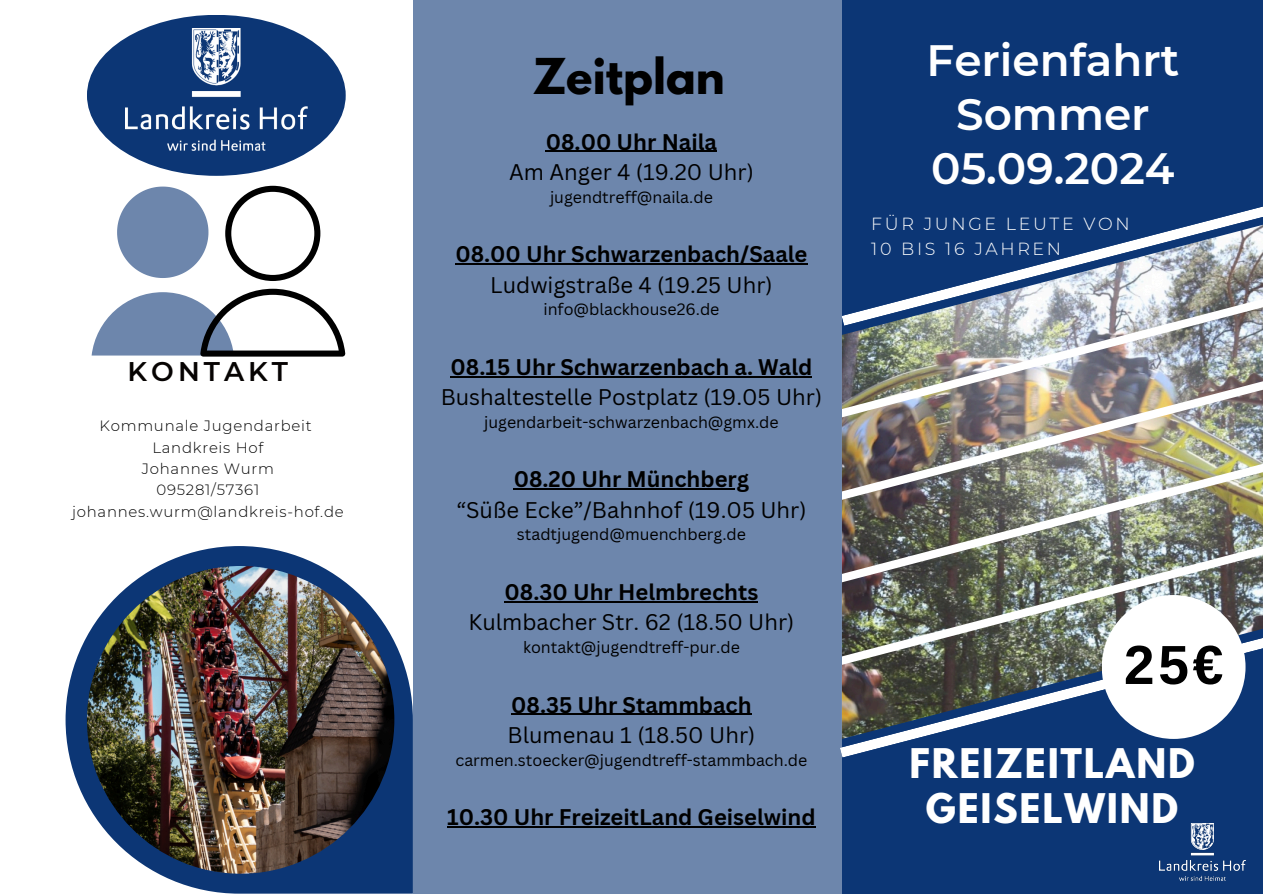
<style>
.page{position:relative;width:1263px;height:894px;background:#fff}
.page>*{position:absolute;margin:0;border:0;box-sizing:border-box;transform-origin:0 0}
.t1{font:700 55.05px "Arimo";color:#000}
.t2{font:600 43.8px/54px "Montserrat";color:#fff;text-align:center}
.t3{font:700 43.8px "League Spartan";color:#000}
.t4{font:700 36.15px/45px "League Spartan";letter-spacing:.05em;color:#fff;text-align:center}
.t5{font:600 27px "Montserrat";letter-spacing:.15em;color:#060302}
.t6{font:22.05px/30.3px "Canva Sans";color:#000;text-align:center}
.t7{font:700 22.05px/30.3px "Canva Sans";color:#000;text-align:center}
.t8{font:300 17.55px "Montserrat";letter-spacing:.15em;color:#fff}
.t9{font:16.05px "Canva Sans";color:#000}
.t10{font:300 14.85px "Montserrat";letter-spacing:.05em;color:#000}
.s1{font-weight:700}
.s2{font-weight:400}
</style>
<div class="page">
<div style="left:0;top:0;width:1263px;height:893px;background:#0c3675"></div>
<img style="left:842px;top:325px;width:421px;height:300px">
<svg style="left:842px;top:206px;width:421px;height:119px"></svg>
<img style="left:842px;top:625px;width:421px;height:132px">
<div style="left:413px;top:0;width:429px;height:893px;background:#6d86ac"></div>
<div style="left:1102px;top:595px;width:143px;height:143px;background:#fff;border-radius:50%"></div>
<div style="left:0;top:0;width:412px;height:893px;background:#fff"></div>
<svg style="left:66px;top:546px;width:347px;height:347px;fill:#0c3675"></svg>
<img style="left:87px;top:566px;width:307px;height:307px;border-radius:50%">
<svg style="left:117px;top:186px;width:91px;height:92px"></svg>
<svg style="left:225px;top:186px;width:95px;height:95px"></svg>
<svg style="left:92px;top:289px;width:253px;height:67px"></svg>
<div style="left:87px;top:15px;width:259px;height:161px;background:#0c3675;border-radius:50%"></div>
<img style="left:125px;top:28px;width:182px;height:122px">
<img style="left:1159px;top:823px;width:87px;height:57px">
<hr style="left:546px;top:151px;width:171px;height:1px;background:#000">
<hr style="left:455px;top:263px;width:352px;height:1px;background:#000">
<hr style="left:450px;top:376px;width:362px;height:1px;background:#000">
<hr style="left:514px;top:488px;width:235px;height:1px;background:#000">
<hr style="left:505px;top:601px;width:253px;height:1px;background:#000">
<hr style="left:511px;top:713px;width:241px;height:1px;background:#000">
<hr style="left:447px;top:826px;width:369px;height:1px;background:#000">
<h2 class="t5" style="left:128px;top:354px;width:162px">KONTAKT</h2>
<p class="t10" style="left:100px;top:416px;width:214px">Kommunale Jugendarbeit</p>
<p class="t10" style="left:152px;top:438px;width:113px">Landkreis Hof</p>
<p class="t10" style="left:142px;top:459px;width:134px">Johannes Wurm</p>
<h1 class="t10" style="left:157px;top:481px;width:104px">095281/57361</h1>
<h3 class="t10" style="left:72px;top:502px;width:273px">johannes.wurm@landkreis-hof.de</h3>
<h5 class="t3" style="left:533px;top:54px;width:194px">Zeitplan</h5>
<p class="t6" style="left:509px;top:126px;width:246px"><span class="s1">08.00 Uhr Naila<br></span>Am Anger 4 (19.20 Uhr)</p>
<p class="t9" style="left:550px;top:185px;width:164px">jugendtreff@naila.de</p>
<p class="t7" style="left:455px;top:238px;width:354px">08.00 Uhr Schwarzenbach/Saale<br><span class="s2">Ludwigstraße 4 (19.25 Uhr)</span></p>
<p class="t9" style="left:543px;top:298px;width:178px">info@blackhouse26.de</p>
<p class="t6" style="left:441px;top:351px;width:383px"><span class="s1">08.15 Uhr Schwarzenbach a. Wald<br></span>Bushaltestelle Postplatz (19.05 Uhr)</p>
<p class="t9" style="left:484px;top:410px;width:296px">jugendarbeit-schwarzenbach@gmx.de</p>
<h2 class="t6" style="left:456px;top:463px;width:352px"><span class="s1">08.20 Uhr Münchberg<br></span>“Süße Ecke”/Bahnhof (19.05 Uhr)</h2>
<h2 class="t9" style="left:517px;top:523px;width:231px">stadtjugend@muenchberg.de</h2>
<h6 class="t6" style="left:468px;top:576px;width:327px"><span class="s1">08.30 Uhr Helmbrechts<br></span>Kulmbacher Str. 62 (18.50 Uhr)</h6>
<h6 class="t9" style="left:523px;top:635px;width:218px">kontakt@jugendtreff-pur.de</h6>
<h6 class="t7" style="left:511px;top:688px;width:242px">08.35 Uhr Stammbach</h6>
<h6 class="t6" style="left:508px;top:719px;width:249px">Blumenau 1 (18.50 Uhr)</h6>
<h6 class="t9" style="left:455px;top:748px;width:353px">carmen.stoecker@jugendtreff-stammbach.de</h6>
<h6 class="t7" style="left:447px;top:801px;width:370px">10.30 Uhr FreizeitLand Geiselwind</h6>
<p class="t2" style="left:926px;top:33px;width:254px">Ferienfahrt<br>Sommer<br>05.09.2024</p>
<p class="t8" style="left:871px;top:213px;width:260px">FÜR JUNGE LEUTE VON</p>
<p class="t8" style="left:871px;top:238px;width:191px">10 BIS 16 JAHREN</p>
<p class="t1" style="left:1124px;top:634px;width:101px">25€</p>
<h4 class="t4" style="left:909px;top:745px;width:287px">FREIZEITLAND<br>GEISELWIND</h4>
</div>
